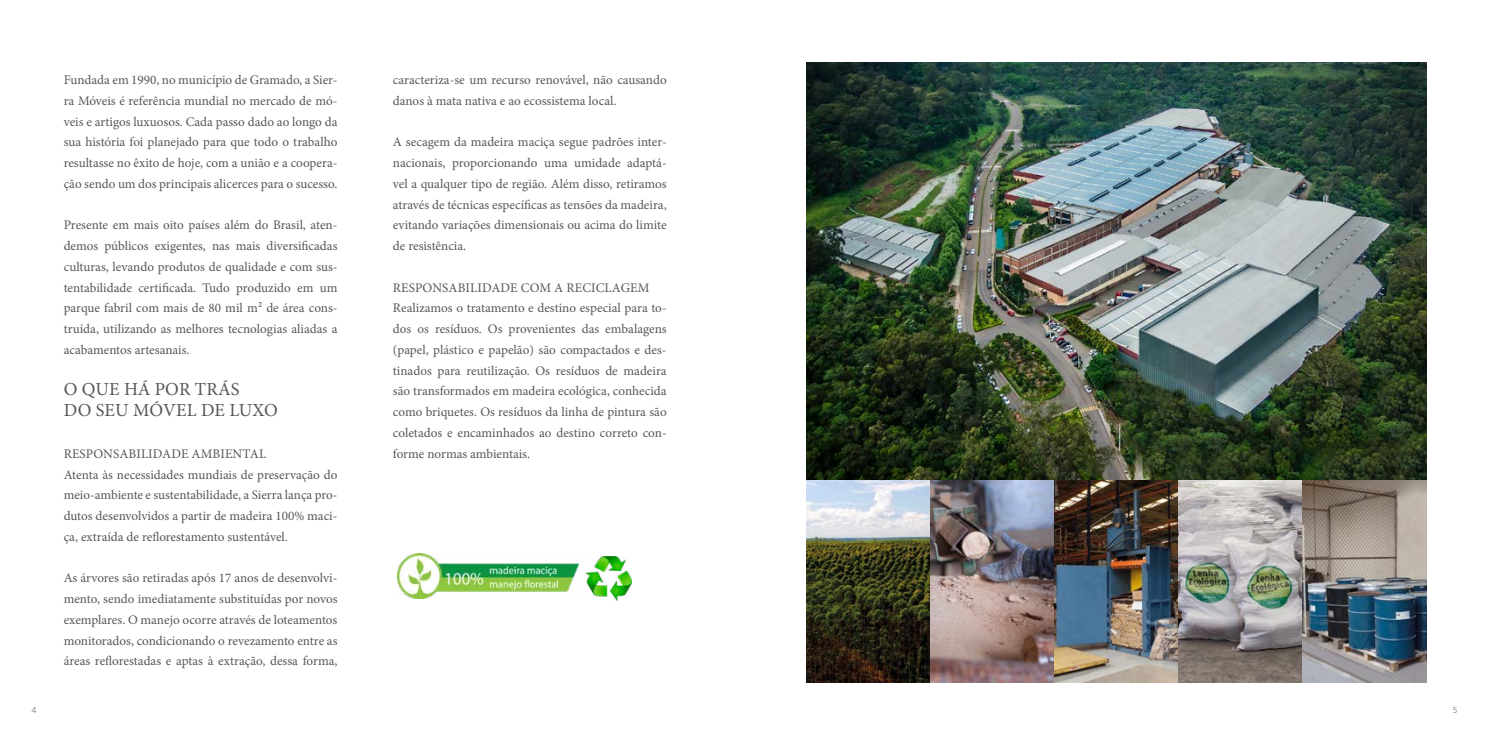
<style>
.page{position:relative;width:1489px;height:745px;background:#fff}
.page>*{position:absolute;margin:0;border:0;box-sizing:border-box;transform-origin:0 0}
.t1{font:18.38px/20.7px "Minion Pro";letter-spacing:.005em;color:#575756}
.t2{font:13.12px/20.7px "Minion Pro";color:#575756;text-align:justify}
.t3{font:8.75px "Gotham Narrow";color:#878787}
</style>
<div class="page">
<img style="left:806px;top:62px;width:620px;height:620px">
<img style="left:806px;top:479px;width:124px;height:203px">
<img style="left:930px;top:479px;width:124px;height:203px">
<img style="left:1054px;top:479px;width:124px;height:203px">
<img style="left:397px;top:553px;width:181px;height:45px">
<img style="left:585px;top:556px;width:46px;height:44px">
<p class="t2" style="left:64px;top:69px;width:275px">Fundada em 1990, no município de Gramado, a Sier&shy;ra Móveis é referência mundial no mercado de mó&shy;veis e artigos luxuosos. Cada passo dado ao longo da sua história foi planejado para que todo o trabalho resultasse no êxito de hoje, com a união e a coopera&shy;ção sendo um dos principais alicerces para o sucesso.</p>
<p class="t2" style="left:64px;top:215px;width:275px">Presente em mais oito países além do Brasil, aten&shy;demos públicos exigentes, nas mais diversificadas culturas, levando produtos de qualidade e com sus&shy;tentabilidade certificada. Tudo produzido em um parque fabril com mais de 80 mil m² de área cons&shy;truída, utilizando as melhores tecnologias aliadas a acabamentos artesanais.</p>
<h1 class="t1" style="left:64px;top:379px;width:215px">O QUE HÁ POR TRÁS<br>DO SEU MÓVEL DE LUXO</h1>
<p class="t2" style="left:64px;top:443px;width:275px;text-align:left">RESPONSABILIDADE AMBIENTAL<br>Atenta às necessidades mundiais de preservação do meio-ambiente e sustentabilidade, a Sierra lança pro&shy;dutos desenvolvidos a partir de madeira 100% maci&shy;ça, extraída de reflorestamento sustentável.</p>
<p class="t2" style="left:64px;top:567px;width:275px">As árvores são retiradas após 17 anos de desenvolvi&shy;mento, sendo imediatamente substituídas por novos exemplares. O manejo ocorre através de loteamentos monitorados, condicionando o revezamento entre as áreas reflorestadas e aptas à extração, dessa forma,</p>
<p class="t2" style="left:393px;top:69px;width:275px">caracteriza-se um recurso renovável, não causando danos à mata nativa e ao ecossistema local.</p>
<p class="t2" style="left:393px;top:132px;width:275px">A secagem da madeira maciça segue padrões inter&shy;nacionais, proporcionando uma umidade adaptá&shy;vel a qualquer tipo de região. Além disso, retiramos através de técnicas específicas as tensões da madeira, evitando variações dimensionais ou acima do limite de resistência.</p>
<p class="t2" style="left:393px;top:277px;width:275px;text-align:left">RESPONSABILIDADE COM A RECICLAGEM Realizamos o tratamento e destino especial para to&shy;dos os resíduos. Os provenientes das embalagens (papel, plástico e papelão) são compactados e des&shy;tinados para reutilização. Os resíduos de madeira são transformados em madeira ecológica, conhecida como briquetes. Os resíduos da linha de pintura são coletados e encaminhados ao destino correto con&shy;forme normas ambientais.</p>
<p class="t3" style="left:32px;top:704px;width:7px">4</p>
<p class="t3" style="left:1452px;top:704px;width:6px">5</p>
</div>
